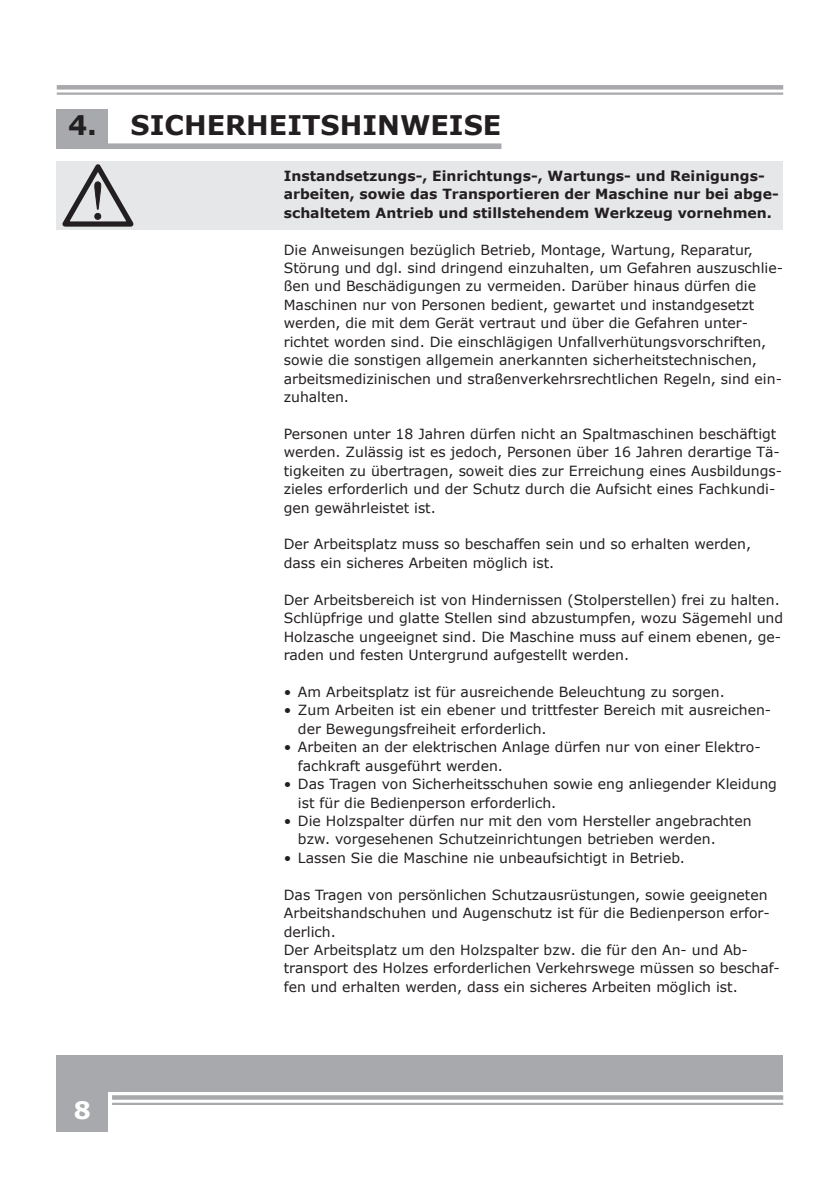
<style>
.page{position:relative;width:840px;height:1191px;background:#fff}
.page>*{position:absolute;margin:0;border:0;box-sizing:border-box;transform-origin:0 0}
.t1{font:700 27px "Verdana";color:#231f20}
.t2{font:700 24px "Verdana";color:#fff}
.t3{font:14px/18.4px "Verdana";color:#231f20}
.t4{font:700 14px/18.4px "Verdana";color:#231f20}
</style>
<div class="page">
<svg style="left:112px;top:1095px;width:670px;height:4px;background:#acadb1"></svg>
<hr style="left:112px;top:1102px;width:670px;height:3px;background:#a8a9ad">
<div style="left:57px;top:85px;width:725px;height:5px;background:#a8a9ad"></div>
<hr style="left:57px;top:92px;width:725px;height:3px;background:#a8a9ad">
<div style="left:57px;top:1054px;width:725px;height:37px;background:#a8a9ad"></div>
<div style="left:57px;top:1090px;width:51px;height:41px;background:#a8a9ad"></div>
<div style="left:57px;top:162px;width:725px;height:68px;background:#e6e7e9"></div>
<div style="left:57px;top:109px;width:51px;height:40px;background:#a8a9ad"></div>
<div style="left:68px;top:143px;width:433px;height:6px;background:#a8a9ad"></div>
<svg style="left:58px;top:161px;width:82px;height:66px"></svg>
<h1 class="t1" style="left:68px;top:107px;width:434px">4. SICHERHEITSHINWEISE</h1>
<h2 class="t2" style="left:74px;top:1093px;width:19px">8</h2>
<p class="t4" style="left:283px;top:166px;width:496px">Instandsetzungs-, Einrichtungs-, Wartungs- und Reinigungs&shy;arbeiten, sowie das Transportieren der Maschine nur bei abge&shy;schaltetem Antrieb und stillstehendem Werkzeug vornehmen.</p>
<p class="t3" style="left:283px;top:240px;width:500px">Die Anweisungen bezüglich Betrieb, Montage, Wartung, Reparatur, Störung und dgl. sind dringend einzuhalten, um Gefahren auszuschlie&shy;ßen und Beschädigungen zu vermeiden. Darüber hinaus dürfen die Maschinen nur von Personen bedient, gewartet und instandgesetzt werden, die mit dem Gerät vertraut und über die Gefahren unter&shy;richtet worden sind. Die einschlägigen Unfallverhütungsvorschriften, sowie die sonstigen allgemein anerkannten sicherheitstechnischen, arbeitsmedizinischen und straßenverkehrsrechtlichen Regeln, sind ein&shy;zuhalten.</p>
<p class="t3" style="left:283px;top:424px;width:499px">Personen unter 18 Jahren dürfen nicht an Spaltmaschinen beschäftigt werden. Zulässig ist es jedoch, Personen über 16 Jahren derartige Tä&shy;tigkeiten zu übertragen, soweit dies zur Erreichung eines Ausbildungs&shy;zieles erforderlich und der Schutz durch die Aufsicht eines Fachkundi&shy;gen gewährleistet ist.</p>
<p class="t3" style="left:283px;top:535px;width:468px">Der Arbeitsplatz muss so beschaffen sein und so erhalten werden, dass ein sicheres Arbeiten möglich ist.</p>
<p class="t3" style="left:283px;top:590px;width:500px">Der Arbeitsbereich ist von Hindernissen (Stolperstellen) frei zu halten.<br>Schlüpfrige und glatte Stellen sind abzustumpfen, wozu Sägemehl und Holzasche ungeeignet sind. Die Maschine muss auf einem ebenen, ge&shy;raden und festen Untergrund aufgestellt werden.</p>
<p class="t3" style="left:283px;top:682px;width:442px">• Am Arbeitsplatz ist für ausreichende Beleuchtung zu sorgen.</p>
<p class="t3" style="left:298px;top:701px;width:474px;text-indent:-14px">• Zum Arbeiten ist ein ebener und trittfester Bereich mit ausreichen&shy;der Bewegungsfreiheit erforderlich.</p>
<p class="t3" style="left:298px;top:738px;width:464px;text-indent:-14px">• Arbeiten an der elektrischen Anlage dürfen nur von einer Elektro&shy;fachkraft ausgeführt werden.</p>
<p class="t3" style="left:298px;top:774px;width:480px;text-indent:-14px">• Das Tragen von Sicherheitsschuhen sowie eng anliegender Kleidung ist für die Bedienperson erforderlich.</p>
<p class="t3" style="left:298px;top:811px;width:455px;text-indent:-14px">• Die Holzspalter dürfen nur mit den vom Hersteller angebrachten bzw. vorgesehenen Schutzeinrichtungen betrieben werden.</p>
<p class="t3" style="left:283px;top:848px;width:402px">• Lassen Sie die Maschine nie unbeaufsichtigt in Betrieb.</p>
<p class="t3" style="left:283px;top:885px;width:497px">Das Tragen von persönlichen Schutzausrüstungen, sowie geeigneten Arbeitshandschuhen und Augenschutz ist für die Bedienperson erfor&shy;derlich.<br>Der Arbeitsplatz um den Holzspalter bzw. die für den An- und Ab&shy;transport des Holzes erforderlichen Verkehrswege müssen so beschaf&shy;fen und erhalten werden, dass ein sicheres Arbeiten möglich ist.</p>
</div>
